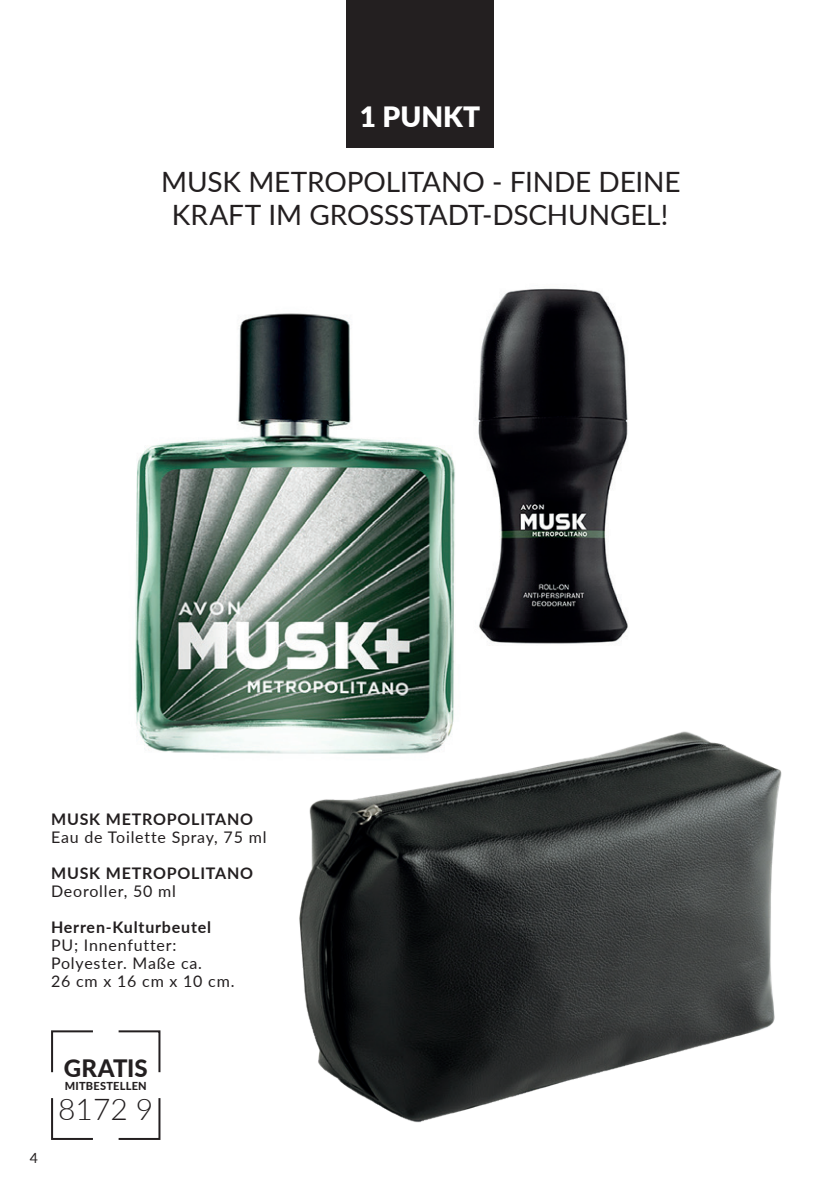
<style>
.page{position:relative;width:840px;height:1191px;background:#fff}
.page>*{position:absolute;margin:0;border:0;box-sizing:border-box;transform-origin:0 0}
.t1{font:300 30px "Lato";color:#231f20}
.t2{font:28px/33.6px "Lato";letter-spacing:-.005em;color:#231f20;text-align:center}
.t3{font:900 28px "Lato";color:#fff}
.t4{font:800 24px "Lato";color:#231f20}
.t5{font:16px/18px "Lato";letter-spacing:.05em;color:#231f20}
.t6{font:700 16px "Lato";letter-spacing:.05em;color:#231f20}
.t7{font:14px "Lato";color:#231f20}
.t8{font:800 11px "Lato";letter-spacing:.025em;color:#231f20}
</style>
<div class="page">
<img style="left:135px;top:313px;width:320px;height:441px">
<img style="left:275px;top:720px;width:507px;height:403px">
<div style="left:345px;top:0;width:148px;height:147px;background:#231f20"></div>
<svg style="left:51px;top:1098px;width:42px;height:42px"></svg>
<svg style="left:118px;top:1098px;width:43px;height:42px"></svg>
<svg style="left:51px;top:1030px;width:42px;height:43px"></svg>
<svg style="left:118px;top:1030px;width:43px;height:43px"></svg>
<img style="left:478px;top:288px;width:150px;height:358px">
<h2 class="t3" style="left:359px;top:96px;width:122px">1 PUNKT</h2>
<h2 class="t2" style="left:161px;top:164px;width:520px">MUSK METROPOLITANO - FINDE DEINE<br>KRAFT IM GROSSSTADT-DSCHUNGEL!</h2>
<p class="t6" style="left:51px;top:807px;width:203px">MUSK METROPOLITANO</p>
<p class="t5" style="left:51px;top:827px;width:217px">Eau de Toilette Spray, 75 ml</p>
<p class="t6" style="left:51px;top:861px;width:203px">MUSK METROPOLITANO</p>
<p class="t5" style="left:51px;top:881px;width:126px">Deoroller, 50 ml</p>
<p class="t6" style="left:51px;top:915px;width:161px">Herren-Kulturbeutel</p>
<p class="t5" style="left:51px;top:935px;width:185px">PU; Innenfutter:<br>Polyester. Maße ca.<br>26 cm x 16 cm x 10 cm.</p>
<p class="t7" style="left:30px;top:1147px;width:10px">4</p>
<h3 class="t4" style="left:64px;top:1050px;width:85px">GRATIS</h3>
<p class="t8" style="left:65px;top:1078px;width:83px">MITBESTELLEN</p>
<h1 class="t1" style="left:58px;top:1088px;width:96px">8172 9</h1>
</div>
